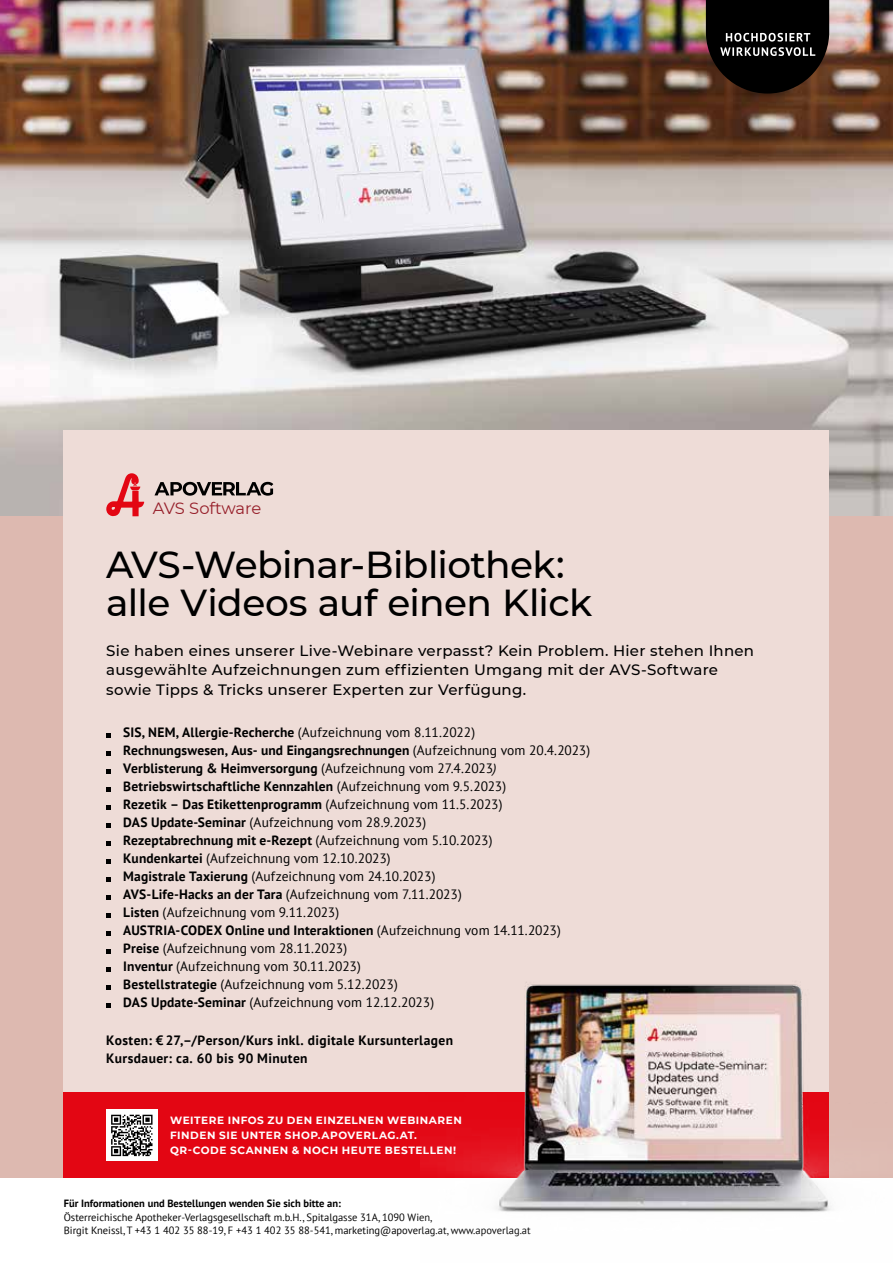
<style>
.page{position:relative;width:893px;height:1263px;background:#fff}
.page>*{position:absolute;margin:0;border:0;box-sizing:border-box;transform-origin:0 0}
.t1{font:500 37.5px/37.5px "Montserrat";letter-spacing:-.015em;color:#000}
.t2{font:16.35px "Montserrat";letter-spacing:-.01em;color:#971f2a}
.t3{font:500 15px/19.5px "Montserrat";letter-spacing:.015em;color:#000}
.t4{font:13.5px/18px "PT Sans";letter-spacing:.005em;color:#000}
.t5{font:700 13.5px/18px "PT Sans";letter-spacing:.03em;color:#000}
.t6{font:10.5px/13.6px "PT Sans";color:#000}
.t7{font:700 10.5px/15px "Montserrat";letter-spacing:.05em;color:#fff}
.t8{font:700 10.5px "PT Sans";color:#000}
.s1{font-weight:700}
.s2{font-style:italic}
</style>
<div class="page">
<img style="left:0;top:0;width:893px;height:517px">
<div style="left:0;top:517px;width:893px;height:661px;background:#ddb9b0"></div>
<div style="left:64px;top:431px;width:765px;height:662px;background:#eedcd7"></div>
<div style="left:64px;top:1093px;width:765px;height:85px;background:#e30613"></div>
<svg style="left:706px;top:0;width:123px;height:94px"></svg>
<svg style="left:106px;top:473px;width:38px;height:43px"></svg>
<svg style="left:154px;top:482px;width:119px;height:14px"></svg>
<svg style="left:106px;top:733px;width:4px;height:4px"></svg>
<svg style="left:106px;top:751px;width:4px;height:4px"></svg>
<svg style="left:106px;top:769px;width:4px;height:4px"></svg>
<svg style="left:106px;top:787px;width:4px;height:4px"></svg>
<svg style="left:106px;top:805px;width:4px;height:4px"></svg>
<svg style="left:106px;top:823px;width:4px;height:4px"></svg>
<svg style="left:106px;top:841px;width:4px;height:4px"></svg>
<svg style="left:106px;top:859px;width:4px;height:4px"></svg>
<svg style="left:106px;top:877px;width:4px;height:4px"></svg>
<svg style="left:106px;top:895px;width:4px;height:4px"></svg>
<svg style="left:106px;top:913px;width:4px;height:4px"></svg>
<svg style="left:106px;top:931px;width:4px;height:4px"></svg>
<svg style="left:106px;top:949px;width:4px;height:4px"></svg>
<svg style="left:106px;top:967px;width:4px;height:4px"></svg>
<svg style="left:106px;top:985px;width:4px;height:4px"></svg>
<svg style="left:106px;top:1003px;width:4px;height:4px"></svg>
<div style="left:106px;top:1110px;width:51px;height:51px;background:#fff"></div>
<svg style="left:111px;top:1114px;width:42px;height:43px"></svg>
<svg style="left:111px;top:1115px;width:42px;height:41px"></svg>
<img style="left:421px;top:982px;width:410px;height:230px">
<p class="t2" style="left:153px;top:497px;width:110px">AVS Software</p>
<h1 class="t1" style="left:106px;top:544px;width:488px">AVS-Webinar-Bibliothek: alle Videos auf einen Klick</h1>
<p class="t3" style="left:106px;top:640px;width:649px">Sie haben eines unserer Live-Webinare verpasst? Kein Problem. Hier stehen Ihnen ausgewählte Aufzeichnungen zum effizienten Umgang mit der AVS-Software sowie Tipps &amp; Tricks unserer Experten zur Verfügung.</p>
<p class="t4" style="left:123px;top:723px;width:468px"><span class="s1">SIS, NEM, Allergie-Recherche</span> (Aufzeichnung vom 8.11.2022)<br><span class="s1">Rechnungswesen, Aus- und Eingangsrechnungen</span> (Aufzeichnung vom 20.4.2023)<br><span class="s1">Verblisterung &amp; Heimversorgung</span> (Aufzeichnung vom 27.4.2023<span class="s2">)<br></span><span class="s1">Betriebswirtschaftliche Kennzahlen</span> (Aufzeichnung vom 9.5.2023)<br><span class="s1">Rezetik – Das Etikettenprogramm</span> (Aufzeichnung vom 11.5.2023)<br><span class="s1">DAS Update-Seminar</span> (Aufzeichnung vom 28.9.2023)<br><span class="s1">Rezeptabrechnung mit e-Rezept</span> (Aufzeichnung vom 5.10.2023)<br><span class="s1">Kundenkartei</span> (Aufzeichnung vom 12.10.2023)<br><span class="s1">Magistrale Taxierung</span> (Aufzeichnung vom 24.10.2023)<br><span class="s1">AVS-Life-Hacks an der Tara</span> (Aufzeichnung vom 7.11.2023)<br><span class="s1">Listen</span> (Aufzeichnung vom 9.11.2023)<br><span class="s1">AUSTRIA-CODEX Online und Interaktionen</span> (Aufzeichnung vom 14.11.2023)<br><span class="s1">Preise</span> (Aufzeichnung vom 28.11.2023)<br><span class="s1">Inventur</span> (Aufzeichnung vom 30.11.2023)<br><span class="s1">Bestellstrategie</span> (Aufzeichnung vom 5.12.2023)<br><span class="s1">DAS Update-Seminar</span> (Aufzeichnung vom 12.12.2023)</p>
<p class="t5" style="left:106px;top:1031px;width:348px">Kosten: € 27,–/Person/Kurs inkl. digitale Kursunterlagen<br>Kursdauer: ca. 60 bis 90 Minuten</p>
<p class="t7" style="left:170px;top:1112px;width:293px">WEITERE INFOS ZU DEN EINZELNEN WEBINAREN<br>FINDEN SIE UNTER SHOP.APOVERLAG.AT.<br>QR-CODE SCANNEN &amp; NOCH HEUTE BESTELLEN!</p>
<p class="t8" style="left:64px;top:1196px;width:279px">Für Informationen und Bestellungen wenden Sie sich bitte an:</p>
<p class="t6" style="left:64px;top:1210px;width:468px">Österreichische Apotheker-Verlagsgesellschaft m.b.H., Spitalgasse 31A, 1090 Wien,<br>Birgit Kneissl, T +43 1 402 35 88-19, F +43 1 402 35 88-541, marketing@apoverlag.at, www.apoverlag.at</p>
</div>
